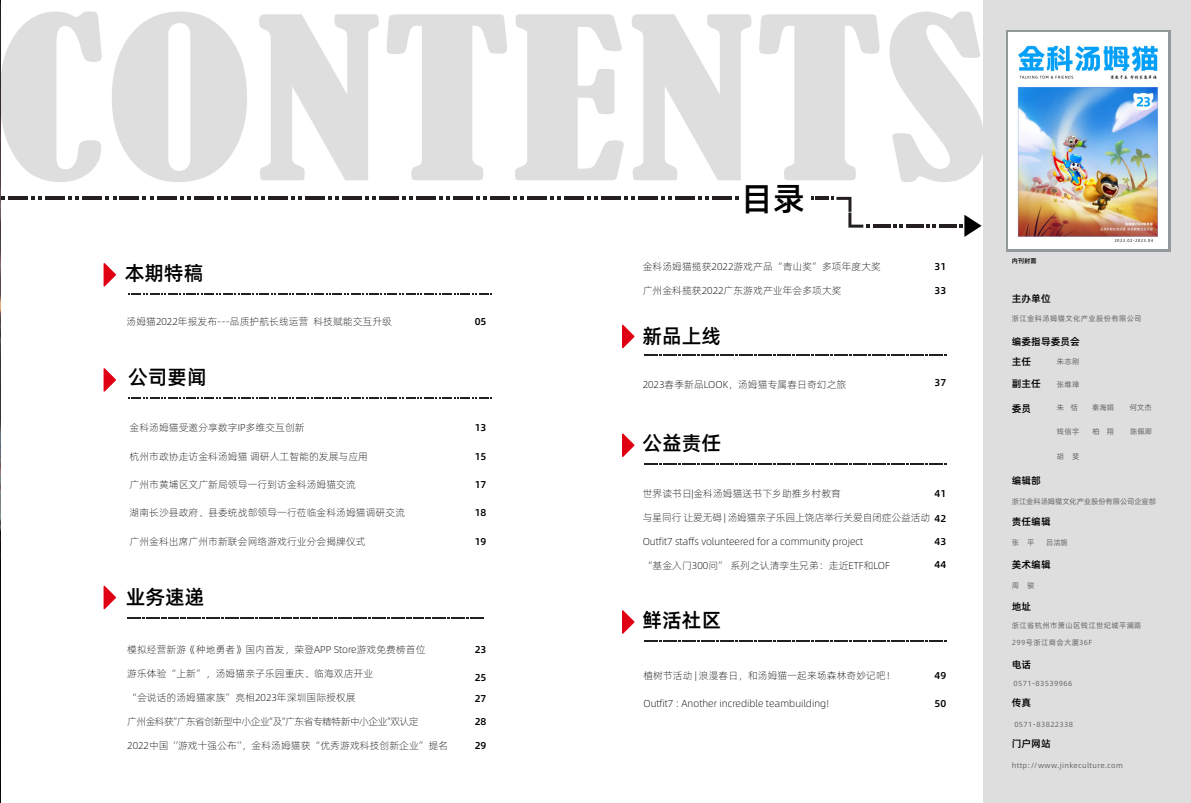
<style>
.page{position:relative;width:1191px;height:803px;background:#fff}
.page>*{position:absolute;margin:0;border:0;box-sizing:border-box;transform-origin:0 0}
.t1{font:condensed 210.4px "Bernard";color:#dedede;scale:1.32 1}
.t2{font:32.7px "Alibaba Pu Hui Ti M";color:#000}
.t3{font:20px "Alibaba Pu Hui Ti M";color:#000}
.t4{font:10px "Alibaba Pu Hui Ti L";color:#000}
.t5{font:10px "Alibaba Pu Hui Ti M";color:#000}
.t6{font:10px "Alibaba Pu Hui Ti L";letter-spacing:-.06em;color:#000}
.t7{font:10px "Alibaba Pu Hui Ti L";letter-spacing:-.02em;color:#000}
.t8{font:9.9px "Alibaba Pu Hui Ti M";color:#000}
.t9{font:7.4px "Alibaba Pu Hui Ti R";letter-spacing:.05em;color:#666}
.t10{font:7.4px "Alibaba Pu Hui Ti R";letter-spacing:-.01em;color:#666}
.t11{font:6.3px "Alibaba Pu Hui Ti M";color:#000}
.s1{font-family:"Alibaba Pu Hui Ti M"}
</style>
<div class="page">
<img style="left:1190px;top:0;width:1px;height:802px">
<div style="left:983px;top:0;width:207px;height:802px;background:#dedede"></div>
<hr style="left:8px;top:197px;width:20px;height:3px;background:#231f20">
<svg style="left:1px;top:197px;width:4px;height:3px"></svg>
<hr style="left:45px;top:197px;width:20px;height:3px;background:#231f20">
<svg style="left:31px;top:197px;width:11px;height:3px"></svg>
<hr style="left:82px;top:197px;width:20px;height:3px;background:#231f20">
<svg style="left:68px;top:197px;width:11px;height:3px"></svg>
<hr style="left:119px;top:197px;width:20px;height:3px;background:#231f20">
<svg style="left:105px;top:197px;width:11px;height:3px"></svg>
<hr style="left:157px;top:197px;width:19px;height:3px;background:#231f20">
<svg style="left:142px;top:197px;width:11px;height:3px"></svg>
<hr style="left:194px;top:197px;width:20px;height:3px;background:#231f20">
<svg style="left:180px;top:197px;width:11px;height:3px"></svg>
<hr style="left:231px;top:197px;width:20px;height:3px;background:#231f20">
<svg style="left:217px;top:197px;width:11px;height:3px"></svg>
<hr style="left:268px;top:197px;width:20px;height:3px;background:#231f20">
<svg style="left:254px;top:197px;width:11px;height:3px"></svg>
<hr style="left:305px;top:197px;width:20px;height:3px;background:#231f20">
<svg style="left:291px;top:197px;width:11px;height:3px"></svg>
<hr style="left:342px;top:197px;width:20px;height:3px;background:#231f20">
<svg style="left:328px;top:197px;width:11px;height:3px"></svg>
<hr style="left:379px;top:197px;width:20px;height:3px;background:#231f20">
<svg style="left:365px;top:197px;width:11px;height:3px"></svg>
<hr style="left:416px;top:197px;width:20px;height:3px;background:#231f20">
<svg style="left:402px;top:197px;width:11px;height:3px"></svg>
<hr style="left:453px;top:197px;width:20px;height:3px;background:#231f20">
<svg style="left:439px;top:197px;width:11px;height:3px"></svg>
<hr style="left:490px;top:197px;width:20px;height:3px;background:#231f20">
<svg style="left:476px;top:197px;width:11px;height:3px"></svg>
<hr style="left:527px;top:197px;width:20px;height:3px;background:#231f20">
<svg style="left:513px;top:197px;width:11px;height:3px"></svg>
<hr style="left:564px;top:197px;width:20px;height:3px;background:#231f20">
<svg style="left:550px;top:197px;width:11px;height:3px"></svg>
<hr style="left:601px;top:197px;width:20px;height:3px;background:#231f20">
<svg style="left:587px;top:197px;width:11px;height:3px"></svg>
<hr style="left:638px;top:197px;width:20px;height:3px;background:#231f20">
<svg style="left:624px;top:197px;width:11px;height:3px"></svg>
<hr style="left:675px;top:197px;width:20px;height:3px;background:#231f20">
<svg style="left:661px;top:197px;width:11px;height:3px"></svg>
<hr style="left:712px;top:197px;width:20px;height:3px;background:#231f20">
<svg style="left:698px;top:197px;width:11px;height:3px"></svg>
<svg style="left:735px;top:197px;width:4px;height:3px"></svg>
<svg style="left:1006px;top:30px;width:164px;height:221px;background:#a8adae"></svg>
<hr style="left:815px;top:197px;width:14px;height:3px;background:#231f20">
<hr style="left:872px;top:224px;width:18px;height:3px;background:#231f20">
<hr style="left:905px;top:224px;width:18px;height:3px;background:#231f20">
<svg style="left:893px;top:224px;width:10px;height:3px"></svg>
<hr style="left:939px;top:224px;width:17px;height:3px;background:#231f20">
<svg style="left:926px;top:224px;width:10px;height:3px"></svg>
<svg style="left:831px;top:197px;width:39px;height:30px"></svg>
<svg style="left:959px;top:215px;width:22px;height:22px"></svg>
<svg style="left:128px;top:293px;width:364px;height:2px"></svg>
<svg style="left:128px;top:397px;width:364px;height:1px"></svg>
<svg style="left:104px;top:263px;width:12px;height:23px"></svg>
<svg style="left:644px;top:463px;width:302px;height:1px"></svg>
<svg style="left:622px;top:433px;width:12px;height:24px"></svg>
<svg style="left:644px;top:640px;width:302px;height:1px"></svg>
<svg style="left:622px;top:610px;width:12px;height:23px"></svg>
<svg style="left:644px;top:354px;width:302px;height:2px"></svg>
<svg style="left:622px;top:324px;width:12px;height:24px"></svg>
<svg style="left:104px;top:368px;width:12px;height:24px"></svg>
<svg style="left:127px;top:617px;width:356px;height:1px"></svg>
<svg style="left:104px;top:585px;width:12px;height:24px"></svg>
<hr style="left:0;top:0;width:1px;height:802px;background:#2d2322">
<img style="left:1008px;top:32px;width:159px;height:216px">
<h1 class="t1" style="left:-8px;top:-23px;width:756px">CONTENTS</h1>
<h3 class="t3" style="left:125px;top:257px;width:80px">本期特稿</h3>
<p class="t4" style="left:127px;top:314px;width:267px">汤姆猫2022年报发布---品质护航长线运营 科技赋能交互升级</p>
<p class="t5" style="left:474px;top:313px;width:13px">05</p>
<h3 class="t3" style="left:128px;top:361px;width:80px">公司要闻</h3>
<p class="t4" style="left:130px;top:420px;width:177px">金科汤姆猫受邀分享数字IP多维交互创新</p>
<p class="t4" style="left:130px;top:448px;width:240px">杭州市政协走访金科汤姆猫 调研人工智能的发展与应用</p>
<p class="t5" style="left:474px;top:420px;width:13px">13</p>
<p class="t5" style="left:474px;top:448px;width:13px">15</p>
<p class="t4" style="left:130px;top:477px;width:228px">广州市黄埔区文广新局领导一行到访金科汤姆猫交流</p>
<p class="t4" style="left:130px;top:505px;width:277px">湖南长沙县政府、县委统战部领导一行莅临金科汤姆猫调研交流</p>
<p class="t4" style="left:130px;top:533px;width:238px">广州金科出席广州市新联会网络游戏行业分会揭牌仪式</p>
<p class="t5" style="left:474px;top:533px;width:13px">19</p>
<p class="t5" style="left:474px;top:476px;width:13px">17</p>
<p class="t5" style="left:474px;top:505px;width:13px">18</p>
<h3 class="t3" style="left:126px;top:581px;width:80px">业务速递</h3>
<p class="t4" style="left:127px;top:642px;width:300px">模拟经营新游《种地勇者》国内首发，荣登APP Store游戏免费榜首位</p>
<p class="t4" style="left:127px;top:666px;width:247px">游乐体验“上新”，汤姆猫亲子乐园重庆、临海双店开业</p>
<p class="t4" style="left:127px;top:690px;width:230px">“会说话的汤姆猫家族”亮相2023年深圳国际授权展</p>
<p class="t6" style="left:127px;top:714px;width:293px">广州金科获’‘广东省创新型中小企业’‘及’‘广东省专精特新中小企业’‘双认定</p>
<p class="t4" style="left:127px;top:738px;width:323px">2022中国 ‘’游戏十强公布’’，金科汤姆猫获“优秀游戏科技创新企业”提名</p>
<p class="t5" style="left:474px;top:641px;width:13px">23</p>
<p class="t5" style="left:474px;top:669px;width:13px">25</p>
<p class="t5" style="left:474px;top:690px;width:13px">27</p>
<p class="t5" style="left:474px;top:713px;width:13px">28</p>
<p class="t5" style="left:474px;top:737px;width:13px">29</p>
<h2 class="t2" style="left:741px;top:173px;width:66px">目录</h2>
<p class="t4" style="left:643px;top:259px;width:240px">金科汤姆猫揽获2022游戏产品“青山奖”多项年度大奖</p>
<p class="t4" style="left:643px;top:283px;width:200px">广州金科揽获2022广东游戏产业年会多项大奖</p>
<h3 class="t3" style="left:642px;top:320px;width:80px">新品上线</h3>
<p class="t4" style="left:643px;top:377px;width:205px">2023春季新品LOOK，汤姆猫专属春日奇幻之旅</p>
<h3 class="t3" style="left:642px;top:427px;width:80px">公益责任</h3>
<p class="t5" style="left:934px;top:258px;width:13px">31</p>
<p class="t5" style="left:934px;top:283px;width:13px">33</p>
<p class="t5" style="left:934px;top:375px;width:13px">37</p>
<p class="t4" style="left:643px;top:486px;width:200px">世界读书日|金科汤姆猫送书下乡助推乡村教育</p>
<p class="t4" style="left:643px;top:534px;width:222px">Outfit7 staffs volunteered for a community project</p>
<p class="t4" style="left:643px;top:558px;width:249px">“基金入门300问” 系列之认清孪生兄弟：走近ETF和LOF</p>
<p class="t5" style="left:934px;top:485px;width:13px">41</p>
<p class="t7" style="left:643px;top:510px;width:305px">与星同行 让爱无碍 | 汤姆猫亲子乐园上饶店举行关爱自闭症公益活动 <span class="s1">42</span></p>
<p class="t5" style="left:934px;top:533px;width:13px">43</p>
<p class="t5" style="left:934px;top:556px;width:13px">44</p>
<h3 class="t3" style="left:642px;top:604px;width:80px">鲜活社区</h3>
<p class="t4" style="left:643px;top:667px;width:254px">植树节活动 | 浪漫春日，和汤姆猫一起来场森林奇妙记吧！</p>
<p class="t4" style="left:643px;top:695px;width:188px">Outfit7 : Another incredible teambuilding!</p>
<p class="t5" style="left:934px;top:667px;width:13px">49</p>
<p class="t5" style="left:934px;top:695px;width:13px">50</p>
<p class="t11" style="left:1012px;top:255px;width:26px">内刊封面</p>
<p class="t8" style="left:1012px;top:291px;width:40px">主办单位</p>
<p class="t9" style="left:1012px;top:312px;width:131px">浙江金科汤姆猫文化产业股份有限公司</p>
<p class="t8" style="left:1012px;top:333px;width:69px">编委指导委员会</p>
<p class="t9" style="left:1056px;top:356px;width:24px">朱志刚</p>
<p class="t9" style="left:1056px;top:378px;width:24px">张维璋</p>
<p class="t9" style="left:1056px;top:401px;width:23px">朱 恬</p>
<p class="t9" style="left:1092px;top:401px;width:23px">秦海娟</p>
<p class="t9" style="left:1129px;top:401px;width:23px">何文杰</p>
<p class="t9" style="left:1056px;top:426px;width:24px">钱信宇</p>
<p class="t9" style="left:1092px;top:426px;width:23px">柏 翔</p>
<p class="t9" style="left:1130px;top:426px;width:23px">陈佩卿</p>
<p class="t9" style="left:1056px;top:450px;width:24px">胡 斐</p>
<p class="t10" style="left:1012px;top:495px;width:146px">浙江金科汤姆猫文化产业股份有限公司企宣部</p>
<p class="t9" style="left:1012px;top:537px;width:24px">张 平</p>
<p class="t9" style="left:1046px;top:537px;width:23px">吕洁旎</p>
<p class="t8" style="left:1012px;top:354px;width:21px">主任</p>
<p class="t8" style="left:1012px;top:400px;width:21px">委员</p>
<p class="t8" style="left:1012px;top:376px;width:31px">副主任</p>
<p class="t8" style="left:1012px;top:472px;width:31px">编辑部</p>
<p class="t8" style="left:1012px;top:513px;width:40px">责任编辑</p>
<p class="t8" style="left:1012px;top:556px;width:40px">美术编辑</p>
<p class="t9" style="left:1012px;top:579px;width:24px">周 骏</p>
<p class="t8" style="left:1012px;top:598px;width:21px">地址</p>
<p class="t9" style="left:1012px;top:619px;width:131px">浙江省杭州市萧山区钱江世纪城平澜路</p>
<p class="t9" style="left:1012px;top:636px;width:82px">299号浙江商会大厦36F</p>
<p class="t9" style="left:1013px;top:677px;width:60px">0571-83539966</p>
<p class="t9" style="left:1014px;top:718px;width:60px">0571-83822338</p>
<p class="t9" style="left:1011px;top:759px;width:113px">http://www.jinkeculture.com</p>
<p class="t8" style="left:1012px;top:656px;width:21px">电话</p>
<p class="t8" style="left:1012px;top:694px;width:21px">传真</p>
<p class="t8" style="left:1012px;top:735px;width:40px">门户网站</p>
</div>
